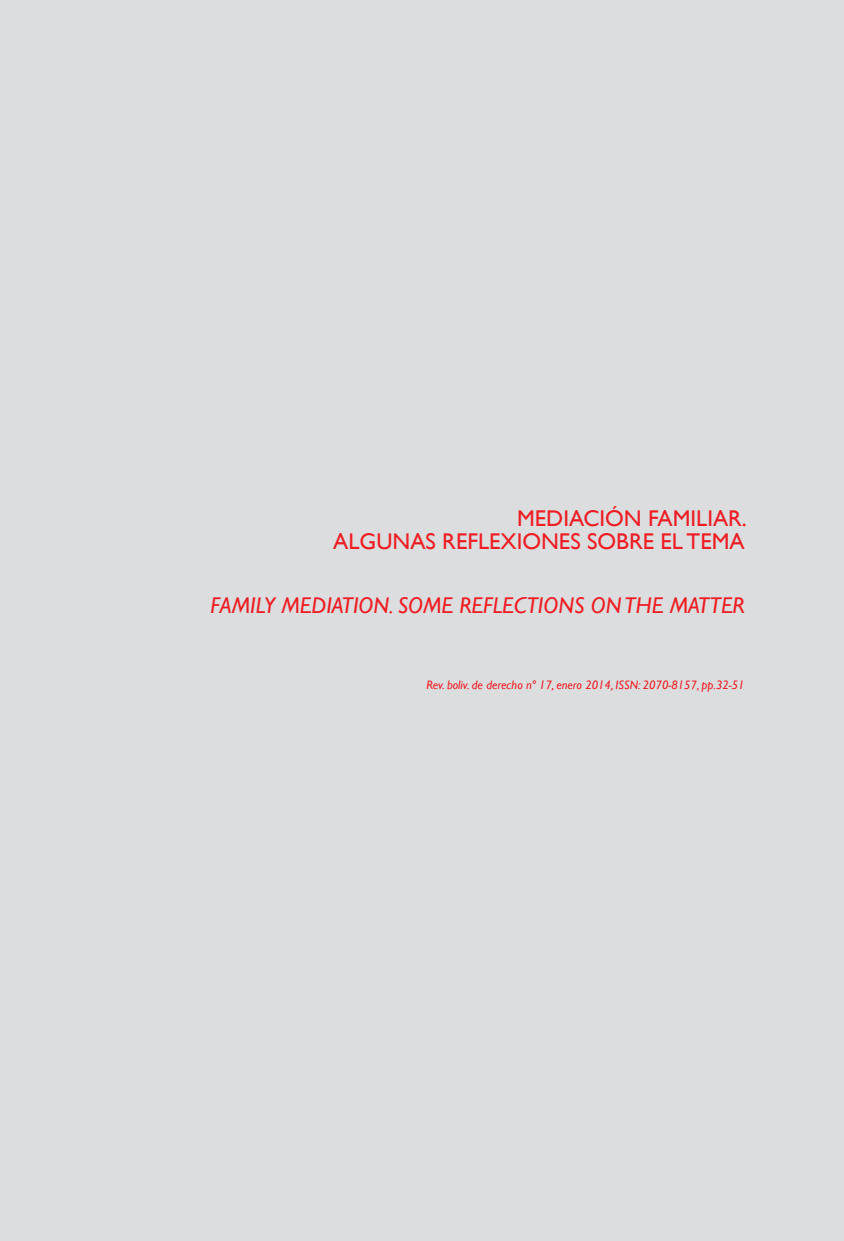
<style>
.page{position:relative;width:844px;height:1241px;background:#fff}
.page>*{position:absolute;margin:0;border:0;box-sizing:border-box;transform-origin:0 0}
.Cuerpo_central{font:22.75px "Gill Sans";color:#ee1d23}
.Cuerpo_central-2{font:italic 22.75px "Gill Sans";color:#ee1d23}
.t1{font:italic 12.25px "Gill Sans";color:#ee1d23}
</style>
<div class="page">
<div style="left:0;top:0;width:843px;height:1240px;background:#dcdddf"></div>
<p class="Cuerpo_central" style="left:517px;top:504px;width:231px">MEDIACIÓN FAMILIAR.</p>
<p class="Cuerpo_central" style="left:333px;top:527px;width:413px">ALGUNAS REFLEXIONES SOBRE EL TEMA</p>
<p class="Cuerpo_central-2" style="left:210px;top:592px;width:535px">FAMILY MEDIATION. SOME REFLECTIONS ON THE MATTER</p>
<p class="t1" style="left:426px;top:678px;width:319px">Rev. boliv. de derecho nº 17, enero 2014, ISSN: 2070-8157, pp.32-51</p>
</div>
